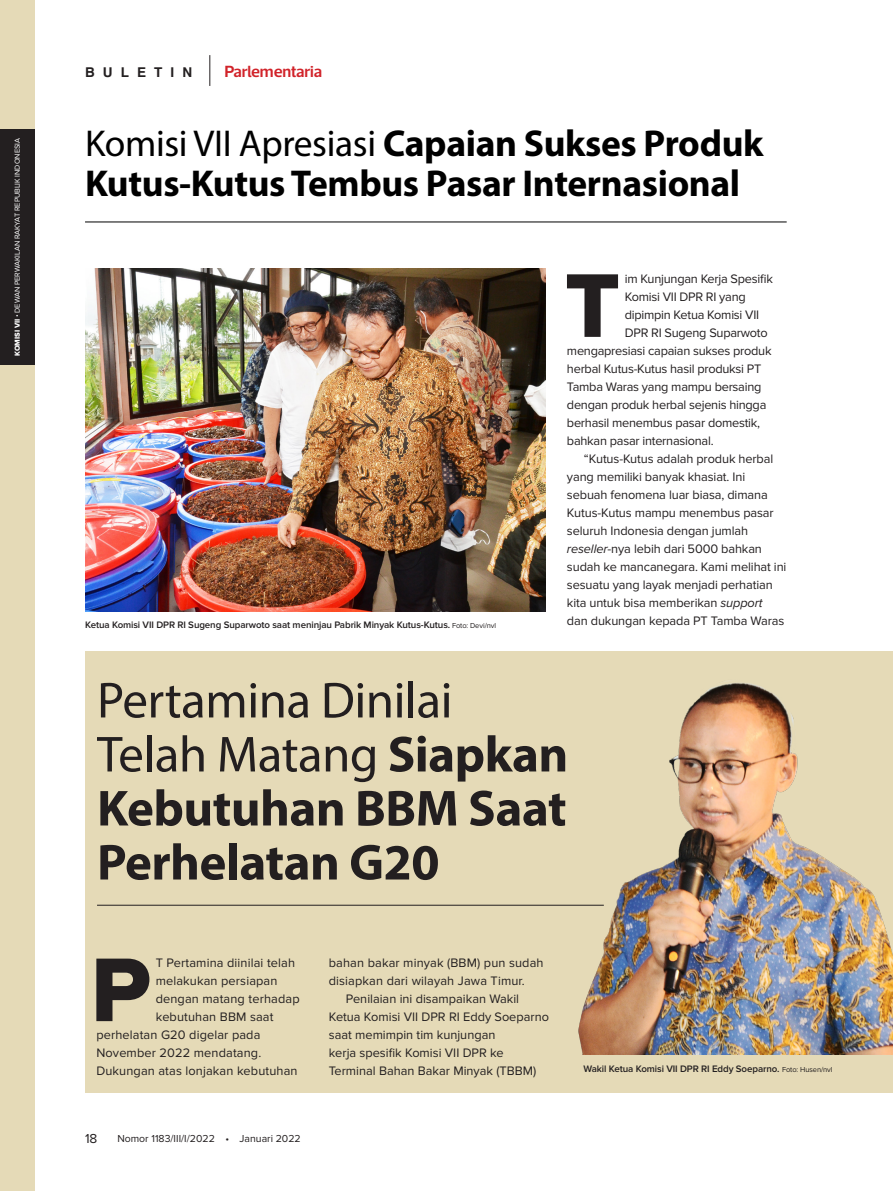
<style>
.page{position:relative;width:893px;height:1191px;background:#fff}
.page>*{position:absolute;margin:0;border:0;box-sizing:border-box;transform-origin:0 0}
._1st_body{font:93.75px "Proxima Nova Extrabld";color:#231f20}
.Judul{font:700 51px/54px "Myriad Pro";letter-spacing:-.01em;color:#231f20}
.Judul-2{font:700 37.5px/40.5px "Myriad Pro";letter-spacing:-.01em;color:#000}
.t1{font:600 16.5px "Acto";letter-spacing:-.01em;color:#d1232a}
.t2{font:700 13.5px "Helvetica";letter-spacing:.6em;color:#231f20}
.t3{font:13.5px "Proxima Nova";color:#231f20}
.body{font:12.75px/18px "Proxima Nova";letter-spacing:-.01em;color:#231f20}
._1st_body-2{font:12.75px "Proxima Nova";letter-spacing:-.02em;color:#231f20}
._1st_body-3{font:12.75px/18px "Proxima Nova";letter-spacing:.01em;color:#231f20}
.t4{font:10.5px "Proxima Nova";color:#231f20}
.t5{font:600 9.75px "Proxima Nova";letter-spacing:-.01em;color:#231f20}
.t6{font:7.5px "Proxima Nova";letter-spacing:-.01em;color:#fff}
.t7{font:7.5px "Proxima Nova";letter-spacing:-.01em;color:#231f20}
.s1{font-family:"Proxima Nova Extrabld"}
.s2{font-weight:400}
.s3{font-style:italic}
.s4{font-weight:400;font-size:7.5px}
</style>
<div class="page">
<div style="left:0;top:0;width:34px;height:1191px;background:#e5dab7"></div>
<div style="left:0;top:129px;width:34px;height:236px;background:#231f20"></div>
<img style="left:85px;top:268px;width:461px;height:343px">
<div style="left:85px;top:651px;width:808px;height:442px;background:#e5dab7"></div>
<img style="left:567px;top:683px;width:326px;height:371px">
<hr style="left:85px;top:222px;width:702px;height:1px;background:#000">
<hr style="left:97px;top:905px;width:507px;height:1px;background:#231f20">
<hr style="left:210px;top:55px;width:1px;height:31px;background:#231f20">
<p class="t6" style="left:13px;top:356px;width:219px;rotate:-90deg"><span class="s1">KOMISI VII</span> • DEWAN PERWAKILAN RAKYAT REPUBLIK INDONESIA</p>
<p class="t2" style="left:85px;top:63px;width:109px">BULETIN</p>
<p class="t1" style="left:225px;top:61px;width:99px">Parlementaria</p>
<p class="Judul-2" style="left:85px;top:122px;width:680px"><span class="s2">Komisi VII Apresiasi</span> Capaian Sukses Produk<br>Kutus-Kutus Tembus Pasar Internasional</p>
<p class="_1st_body" style="left:565px;top:252px;width:57px">T</p>
<p class="_1st_body-2" style="left:625px;top:271px;width:150px">im Kunjungan Kerja Spesifik</p>
<p class="_1st_body-2" style="left:625px;top:289px;width:123px">Komisi VII DPR RI yang</p>
<p class="_1st_body-2" style="left:625px;top:307px;width:136px">dipimpin Ketua Komisi VII</p>
<p class="_1st_body-2" style="left:625px;top:325px;width:144px">DPR RI Sugeng Suparwoto</p>
<p class="_1st_body-2" style="left:567px;top:343px;width:206px">mengapresiasi capaian sukses produk</p>
<p class="_1st_body-2" style="left:567px;top:361px;width:196px">herbal Kutus-Kutus hasil produksi PT</p>
<p class="_1st_body-2" style="left:567px;top:379px;width:196px">Tamba Waras yang mampu bersaing</p>
<p class="_1st_body-2" style="left:567px;top:397px;width:201px">dengan produk herbal sejenis hingga</p>
<p class="_1st_body-2" style="left:567px;top:415px;width:195px">berhasil menembus pasar domestik,</p>
<p class="_1st_body-2" style="left:567px;top:433px;width:148px">bahkan pasar internasional.</p>
<p class="body" style="left:567px;top:450px;width:221px;text-indent:17px">“Kutus-Kutus adalah produk herbal yang memiliki banyak khasiat. Ini sebuah fenomena luar biasa, dimana Kutus-Kutus mampu menembus pasar seluruh Indonesia dengan jumlah <span class="s3">reseller</span>-nya lebih dari 5000 bahkan sudah ke mancanegara. Kami melihat ini sesuatu yang layak menjadi perhatian kita untuk bisa memberikan <span class="s3">support</span></p>
<p class="t5" style="left:85px;top:619px;width:367px">Ketua Komisi VII DPR RI Sugeng Suparwoto saat meninjau Pabrik Minyak Kutus-Kutus.</p>
<p class="body" style="left:567px;top:612px;width:219px">dan dukungan kepada PT Tamba Waras</p>
<p class="t7" style="left:452px;top:621px;width:46px">Foto: Devi/nvl</p>
<p class="Judul" style="left:97px;top:671px;width:473px"><span class="s2">Pertamina Dinilai<br>Telah Matang</span> Siapkan<br>Kebutuhan BBM Saat<br>Perhelatan G20</p>
<p class="_1st_body" style="left:91px;top:936px;width:62px">P</p>
<p class="_1st_body-3" style="left:156px;top:954px;width:141px">T Pertamina diinilai telah</p>
<p class="_1st_body-3" style="left:156px;top:972px;width:123px">melakukan persiapan</p>
<p class="_1st_body-3" style="left:156px;top:990px;width:145px">dengan matang terhadap</p>
<p class="_1st_body-3" style="left:156px;top:1008px;width:119px">kebutuhan BBM saat</p>
<p class="_1st_body-3" style="left:96px;top:1026px;width:166px">perhelatan G20 digelar pada</p>
<p class="_1st_body-3" style="left:96px;top:1044px;width:166px">November 2022 mendatang.</p>
<p class="_1st_body-3" style="left:96px;top:1062px;width:203px">Dukungan atas lonjakan kebutuhan</p>
<p class="t3" style="left:85px;top:1130px;width:14px">18</p>
<p class="t4" style="left:117px;top:1132px;width:185px">Nomor 1183/III/I/2022 • Januari 2022</p>
<p class="_1st_body-3" style="left:329px;top:954px;width:216px">bahan bakar minyak (BBM) pun sudah disiapkan dari wilayah Jawa Timur.</p>
<p class="body" style="left:329px;top:990px;width:222px;text-indent:17px">Penilaian ini disampaikan Wakil Ketua Komisi VII DPR RI Eddy Soeparno saat memimpin tim kunjungan<br>kerja spesifik Komisi VII DPR ke Terminal Bahan Bakar Minyak (TBBM)</p>
<p class="t5" style="left:583px;top:1062px;width:251px">Wakil Ketua Komisi VII DPR RI Eddy Soeparno. <span class="s4">Foto: Husen/nvl</span></p>
</div>
